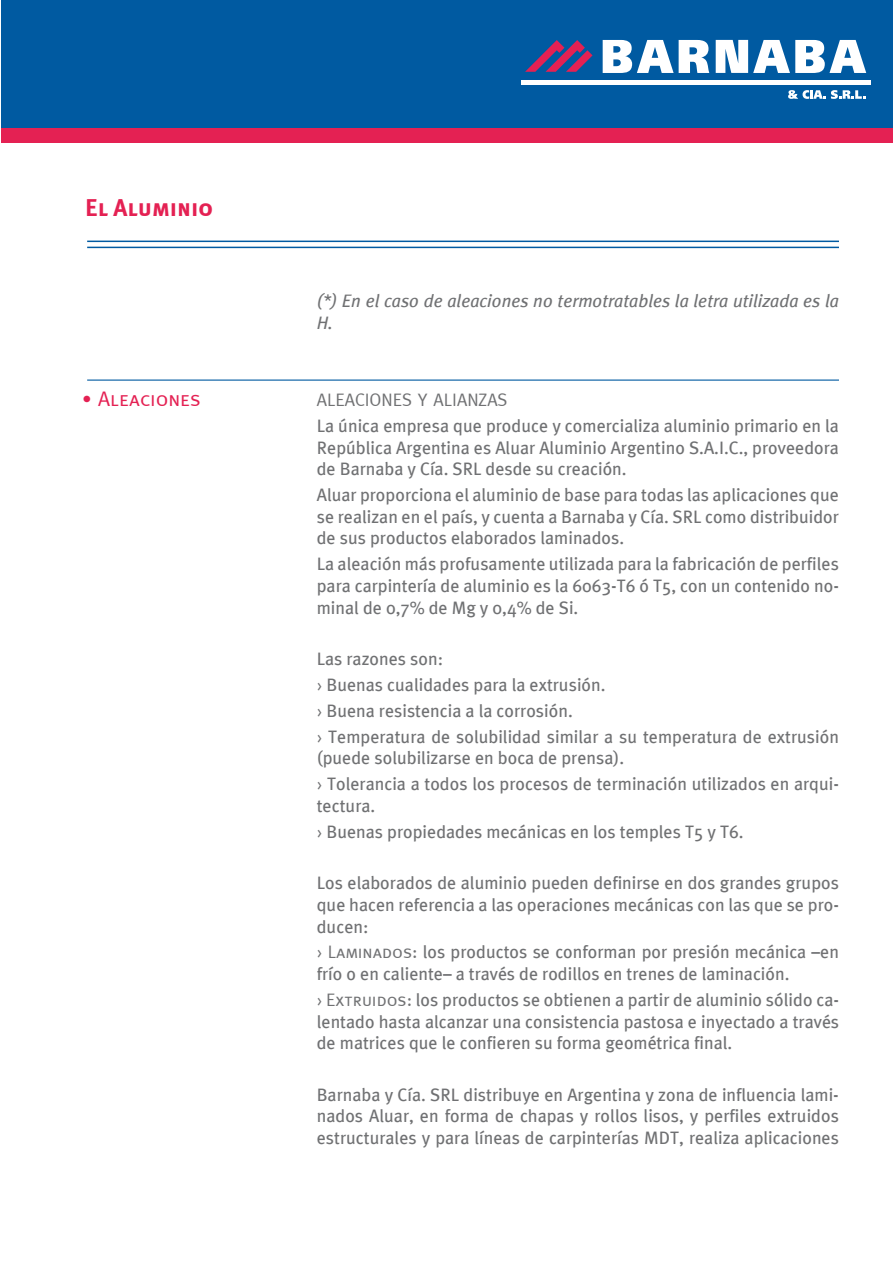
<style>
.page{position:relative;width:893px;height:1263px;background:#fff}
.page>*{position:absolute;margin:0;border:0;box-sizing:border-box;transform-origin:0 0}
.t1{font:24px "Meta Plus Bold Caps";color:#e42153}
.t2{font:21px "Meta Caps";color:#e42153}
.t3{font:18px/21.6px "Meta Plus";color:#707173;text-align:justify}
.t4{font:italic 18px/21.6px "Meta Plus";color:#707173}
.t5{font:18px "Meta Caps";color:#707173}
.s1{font-family:"Adobe Garamond Pro";font-weight:700}
.s2{font-family:"Meta Plus Normal"}
.s3{font-family:"Meta Caps"}
</style>
<div class="page">
<div style="left:1px;top:0;width:891px;height:128px;background:#005aa1"></div>
<svg style="left:525px;top:40px;width:67px;height:32px"></svg>
<svg style="left:788px;top:90px;width:77px;height:9px"></svg>
<svg style="left:603px;top:40px;width:106px;height:33px"></svg>
<svg style="left:716px;top:40px;width:150px;height:33px"></svg>
<hr style="left:521px;top:80px;width:349px;height:4px;background:#fff">
<div style="left:1px;top:128px;width:891px;height:14px;background:#e42153"></div>
<hr style="left:87px;top:241px;width:752px;height:1px;background:#005aa1">
<hr style="left:87px;top:247px;width:752px;height:1px;background:#005aa1">
<hr style="left:87px;top:379px;width:752px;height:2px;background:#005aa1">
<h1 class="t1" style="left:85px;top:194px;width:130px">El Aluminio</h1>
<p class="t2" style="left:83px;top:387px;width:119px"><span class="s1">•</span> Aleaciones</p>
<p class="t4" style="left:317px;top:290px;width:524px">(*) En el caso de aleaciones no termotratables la letra utilizada es la<br>H.</p>
<p class="t5" style="left:317px;top:390px;width:192px">ALEACIONES Y ALIANZAS</p>
<p class="t3" style="left:317px;top:415px;width:524px">La única empresa que produce y comercializa aluminio primario en la República Argentina es Aluar Aluminio Argentino S.A.I.C., proveedora de Barnaba y Cía. SRL desde su creación.</p>
<p class="t3" style="left:317px;top:484px;width:524px">Aluar proporciona el aluminio de base para todas las aplicaciones que se realizan en el país, y cuenta a Barnaba y Cía. SRL como distribuidor de sus productos elaborados laminados.</p>
<p class="t3" style="left:317px;top:553px;width:524px">La aleación más profusamente utilizada para la fabricación de perfiles para carpintería de aluminio es la 6063-T6 ó T5, con un contenido no&shy;minal de 0,7% de Mg y 0,4% de Si.</p>
<p class="t3" style="left:317px;top:646px;width:524px;line-height:25.8px;text-align:left">Las razones son:<br><span class="s2">›</span> Buenas cualidades para la extrusión.<br><span class="s2">›</span> Buena resistencia a la corrosión.<br><span class="s2">›</span> Temperatura de solubilidad similar a su temperatura de extrusión</p>
<p class="t3" style="left:317px;top:745px;width:524px;line-height:25.8px">(puede solubilizarse en boca de prensa).<br><span class="s2">›</span> Tolerancia a todos los procesos de terminación utilizados en arqui-</p>
<p class="t3" style="left:317px;top:792px;width:428px;line-height:25.8px">tectura.<br><span class="s2">›</span> Buenas propiedades mecánicas en los temples T5 y T6.</p>
<p class="t3" style="left:317px;top:872px;width:524px">Los elaborados de aluminio pueden definirse en dos grandes grupos que hacen referencia a las operaciones mecánicas con las que se pro&shy;ducen:</p>
<p class="t3" style="left:317px;top:941px;width:524px"><span class="s2">›</span> <span class="s3">Laminados:</span> los productos se conforman por presión mecánica –en frío o en caliente– a través de rodillos en trenes de laminación.</p>
<p class="t3" style="left:317px;top:989px;width:524px"><span class="s2">›</span> <span class="s3">Extruidos:</span> los productos se obtienen a partir de aluminio sólido ca&shy;lentado hasta alcanzar una consistencia pastosa e inyectado a través de matrices que le confieren su forma geométrica final.</p>
<p class="t3" style="left:317px;top:1083px;width:524px">Barnaba y Cía. SRL distribuye en Argentina y zona de influencia lami&shy;nados Aluar, en forma de chapas y rollos lisos, y perfiles extruidos estructurales y para líneas de carpinterías MDT, realiza aplicaciones</p>
</div>
